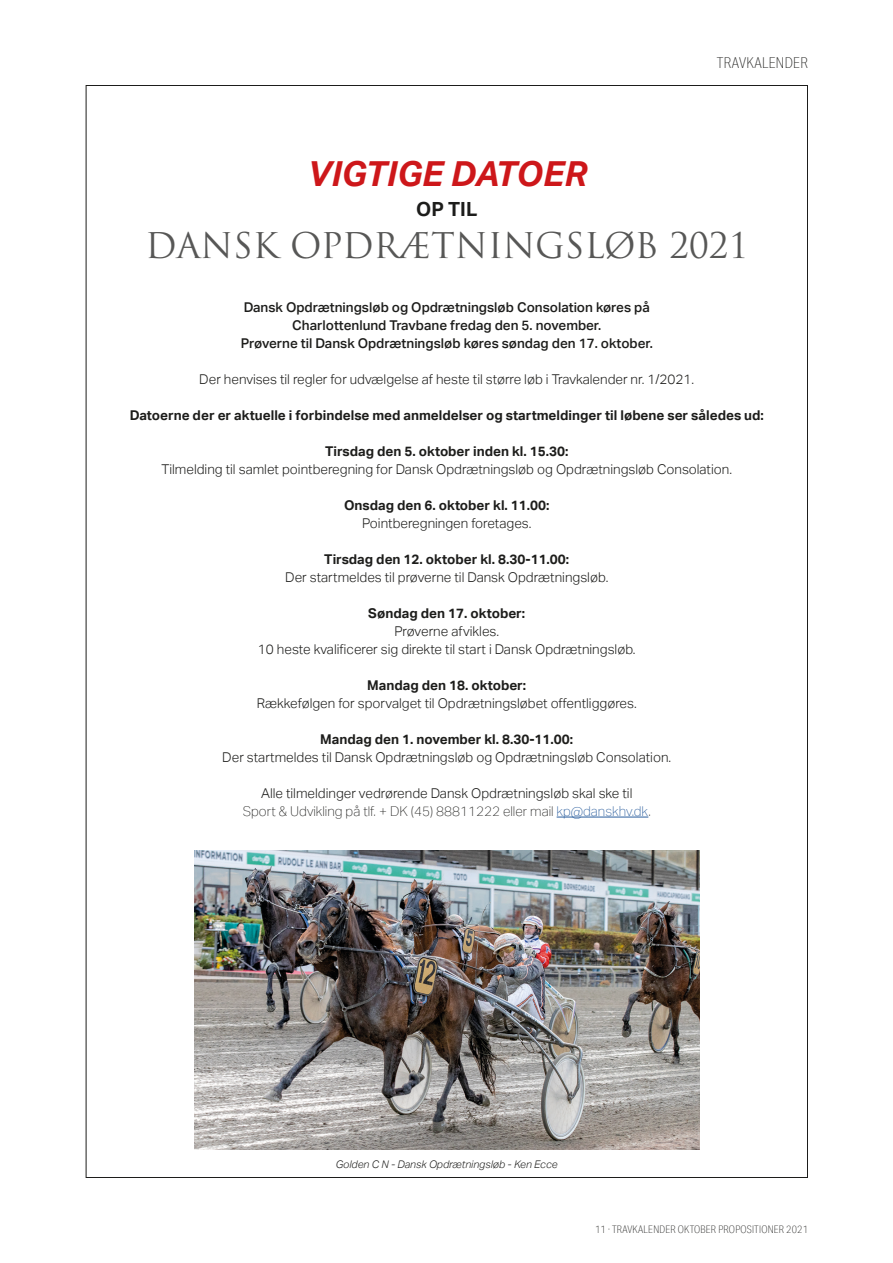
<style>
.page{position:relative;width:893px;height:1263px;background:#fff}
.page>*{position:absolute;margin:0;border:0;box-sizing:border-box;transform-origin:0 0}
.t1{font:34.5px "Trajan Pro";color:#575756}
.t2{font:italic 700 34.5px "Aktiv Grotesk";color:#cd171a}
.t3{font:700 19.5px "Aktiv Grotesk";color:#1d1d1b}
.t4{font:100 15px "Aktiv Grotesk Cd";letter-spacing:.02em;color:#1d1d1b}
.t5{font:300 13.5px "Aktiv Grotesk";color:#1d1d1b}
.t6{font:700 13.5px "Aktiv Grotesk";color:#1d1d1b}
.t7{font:500 13.5px "Aktiv Grotesk";color:#1d1d1b}
.t8{font:100 13.5px "Aktiv Grotesk";color:#1d1d1b}
.t9{font:100 10.5px "Aktiv Grotesk Cd";letter-spacing:.02em;color:#1d1d1b}
.t10{font:italic 300 10.5px "Aktiv Grotesk";color:#1d1d1b}
.s1{color:#275b9c}
</style>
<div class="page">
<hr style="left:557px;top:816px;width:91px;height:1px;background:#275b9c">
<img style="left:194px;top:850px;width:505px;height:299px">
<p class="t4" style="left:717px;top:54px;width:92px">TRAVKALENDER</p>
<p class="t2" style="left:307px;top:154px;width:281px">VIGTIGE DATOER</p>
<p class="t3" style="left:416px;top:198px;width:63px">OP TIL</p>
<p class="t1" style="left:145px;top:223px;width:605px">DANSK OPDRÆTNINGSLØB 2021</p>
<p class="t7" style="left:244px;top:299px;width:408px">Dansk Opdrætningsløb og Opdrætningsløb Consolation køres på</p>
<p class="t7" style="left:292px;top:317px;width:310px">Charlottenlund Travbane fredag den 5. november.</p>
<p class="t7" style="left:241px;top:335px;width:414px">Prøverne til Dansk Opdrætningsløb køres søndag den 17. oktober.</p>
<p class="t5" style="left:199px;top:371px;width:496px">Der henvises til regler for udvælgelse af heste til større løb i Travkalender nr. 1/2021.</p>
<p class="t6" style="left:130px;top:407px;width:636px">Datoerne der er aktuelle i forbindelse med anmeldelser og startmeldinger til løbene ser således ud:</p>
<p class="t6" style="left:325px;top:443px;width:245px">Tirsdag den 5. oktober inden kl. 15.30:</p>
<p class="t5" style="left:161px;top:461px;width:572px">Tilmelding til samlet pointberegning for Dansk Opdrætningsløb og Opdrætningsløb Consolation.</p>
<p class="t6" style="left:344px;top:497px;width:207px">Onsdag den 6. oktober kl. 11.00:</p>
<p class="t5" style="left:362px;top:515px;width:171px">Pointberegningen foretages.</p>
<p class="t6" style="left:324px;top:551px;width:246px">Tirsdag den 12. oktober kl. 8.30-11.00:</p>
<p class="t5" style="left:285px;top:569px;width:325px">Der startmeldes til prøverne til Dansk Opdrætningsløb.</p>
<p class="t6" style="left:368px;top:605px;width:158px">Søndag den 17. oktober:</p>
<p class="t5" style="left:394px;top:623px;width:106px">Prøverne afvikles.</p>
<p class="t5" style="left:258px;top:641px;width:379px">10 heste kvalificerer sig direkte til start i Dansk Opdrætningsløb.</p>
<p class="t6" style="left:367px;top:677px;width:160px">Mandag den 18. oktober:</p>
<p class="t5" style="left:257px;top:695px;width:381px">Rækkefølgen for sporvalget til Opdrætningsløbet offentliggøres.</p>
<p class="t6" style="left:320px;top:731px;width:254px">Mandag den 1. november kl. 8.30-11.00:</p>
<p class="t5" style="left:222px;top:749px;width:450px">Der startmeldes til Dansk Opdrætningsløb og Opdrætningsløb Consolation.</p>
<p class="t5" style="left:261px;top:785px;width:373px">Alle tilmeldinger vedrørende Dansk Opdrætningsløb skal ske til</p>
<p class="t8" style="left:243px;top:803px;width:409px">Sport &amp; Udvikling på tlf. + DK (45) 88811222 eller mail <span class="s1">kp@danskhv.dk</span>.</p>
<p class="t10" style="left:336px;top:1159px;width:224px">Golden C N - Dansk Opdrætningsløb - Ken Ecce</p>
<p class="t9" style="left:595px;top:1223px;width:214px">11 · TRAVKALENDER OKTOBER PROPOSITIONER 2021</p>
</div>
